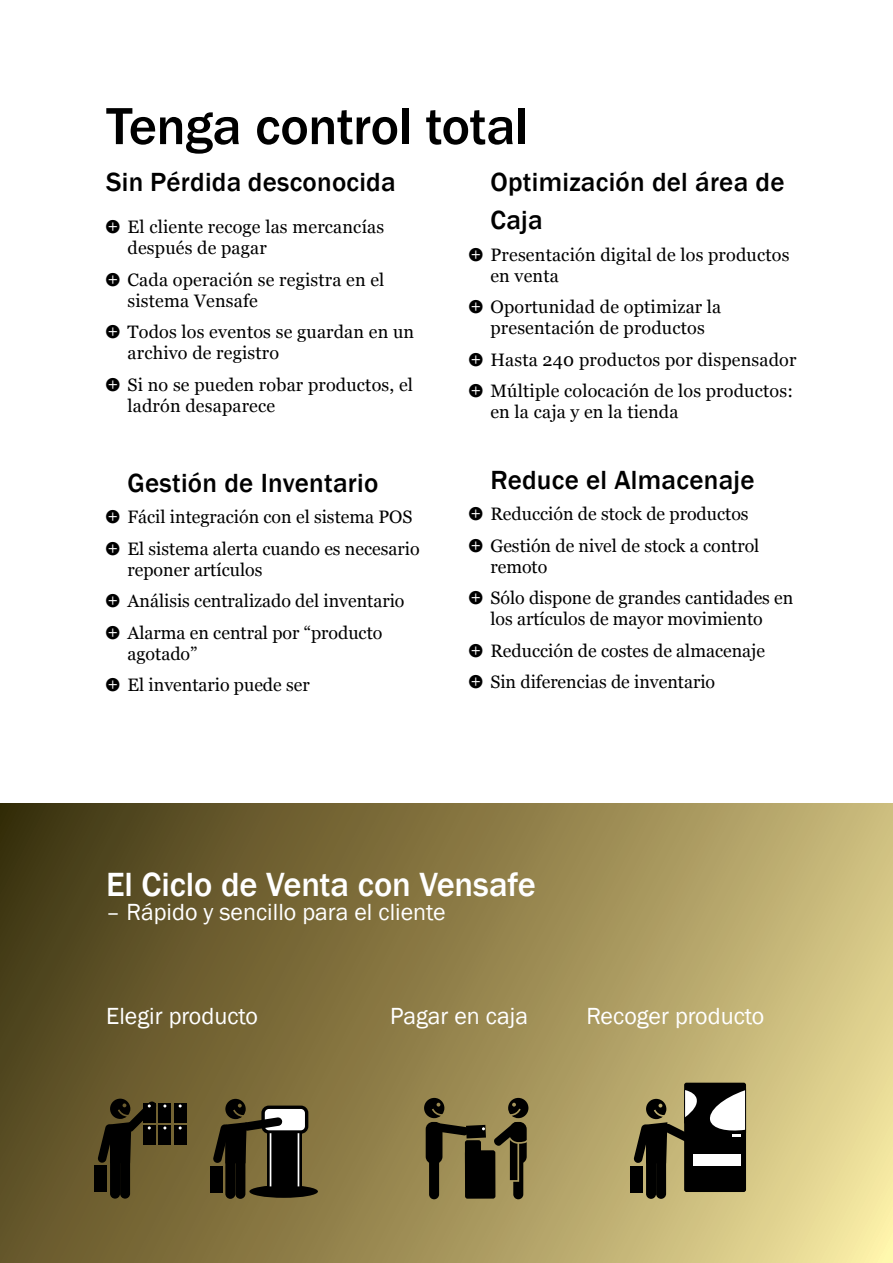
<style>
.page{position:relative;width:893px;height:1263px;background:#fff}
.page>*{position:absolute;margin:0;border:0;box-sizing:border-box;transform-origin:0 0}
.t1{font:500 54px "Franklin Gothic";letter-spacing:-.015em;color:#000}
.t2{font:500 34.5px "Franklin Gothic";letter-spacing:-.005em;color:#fff}
.t3{font:500 27px/37.8px "Franklin Gothic";letter-spacing:.01em;color:#000}
.t4{font:24px "Franklin Gothic";color:#fff}
.t5{font:18px/31.5px "Georgia";color:#000}
</style>
<div class="page">
<svg style="left:0;top:803px;width:893px;height:460px;background:#92834e"></svg>
<div style="left:110px;top:1136px;width:10px;height:62px;background:#000;border-radius:5px"></div>
<div style="left:120px;top:1136px;width:10px;height:62px;background:#000;border-radius:5px"></div>
<div style="left:95px;top:1165px;width:12px;height:27px;background:#000"></div>
<div style="left:159px;top:1103px;width:12px;height:19px;background:#000"></div>
<div style="left:174px;top:1103px;width:13px;height:19px;background:#000"></div>
<svg style="left:97px;top:1099px;width:60px;height:64px;background:#332c17"></svg>
<div style="left:159px;top:1125px;width:12px;height:19px;background:#000"></div>
<div style="left:174px;top:1125px;width:13px;height:19px;background:#000"></div>
<div style="left:249px;top:1185px;width:69px;height:13px;background:#000;border-radius:50%"></div>
<div style="left:267px;top:1133px;width:35px;height:57px;background:#000"></div>
<div style="left:263px;top:1107px;width:44px;height:25px;background:#fff;border-radius:6px"></div>
<div style="left:261px;top:1105px;width:47px;height:29px;border:3px solid #000;border-radius:6px"></div>
<hr style="left:298px;top:1133px;width:1px;height:53px;background:#fff">
<hr style="left:270px;top:1133px;width:1px;height:53px;background:#fff">
<div style="left:225px;top:1136px;width:10px;height:63px;background:#000;border-radius:5px"></div>
<div style="left:235px;top:1136px;width:10px;height:63px;background:#000;border-radius:5px"></div>
<svg style="left:213px;top:1099px;width:69px;height:64px"></svg>
<div style="left:210px;top:1166px;width:13px;height:26px;background:#000"></div>
<div style="left:429px;top:1137px;width:10px;height:62px;background:#000;border-radius:5px"></div>
<div style="left:426px;top:1122px;width:16px;height:42px;background:#000;border-radius:7px"></div>
<svg style="left:494px;top:1098px;width:34px;height:101px;background:#605735"></svg>
<div style="left:465px;top:1150px;width:30px;height:49px;background:#000;border-radius:2px"></div>
<div style="left:465px;top:1140px;width:16px;height:26px;background:#000;border-radius:2px"></div>
<svg style="left:424px;top:1098px;width:62px;height:40px;background:#5e5433"></svg>
<div style="left:684px;top:1083px;width:62px;height:109px;background:#000;border-radius:2px"></div>
<div style="left:693px;top:1154px;width:48px;height:11px;background:#fff"></div>
<svg style="left:710px;top:1090px;width:36px;height:46px"></svg>
<div style="left:646px;top:1136px;width:10px;height:63px;background:#000;border-radius:5px"></div>
<div style="left:656px;top:1136px;width:10px;height:63px;background:#000;border-radius:5px"></div>
<svg style="left:633px;top:1090px;width:64px;height:73px"></svg>
<div style="left:630px;top:1166px;width:13px;height:26px;background:#000"></div>
<h1 class="t1" style="left:106px;top:93px;width:423px">Tenga control total</h1>
<h3 class="t3" style="left:106px;top:164px;width:291px">Sin Pérdida desconocida</h3>
<p class="t5" style="left:128px;top:217px;width:258px;line-height:21px">El cliente recoge las mercancías después de pagar</p>
<p class="t5" style="left:128px;top:269px;width:258px;line-height:21px">Cada operación se registra en el sistema Vensafe</p>
<p class="t5" style="left:128px;top:322px;width:288px;line-height:21px">Todos los eventos se guardan en un archivo de registro</p>
<p class="t5" style="left:128px;top:374px;width:287px;line-height:21px">Si no se pueden robar productos, el ladrón desaparece</p>
<h3 class="t3" style="left:128px;top:464px;width:252px">Gestión de Inventario</h3>
<p class="t5" style="left:128px;top:501px;width:294px">Fácil integración con el sistema POS<br>El sistema alerta cuando es necesario</p>
<p class="t5" style="left:128px;top:554px;width:278px">reponer artículos<br>Análisis centralizado del inventario<br>Alarma en central por “producto</p>
<p class="t5" style="left:128px;top:638px;width:184px">agotado”<br>El inventario puede ser</p>
<h3 class="t3" style="left:490px;top:164px;width:296px">Optimización del área de<br>Caja</h3>
<p class="t5" style="left:490px;top:244px;width:301px;line-height:21px">Presentación digital de los productos en venta</p>
<p class="t5" style="left:490px;top:297px;width:232px;line-height:21px">Oportunidad de optimizar la presentación de productos</p>
<p class="t5" style="left:490px;top:344px;width:308px">Hasta 240 productos por dispensador<br>Múltiple colocación de los productos:</p>
<p class="t5" style="left:490px;top:396px;width:190px">en la caja y en la tienda</p>
<h3 class="t3" style="left:490px;top:461px;width:266px">Reduce el Almacenaje</h3>
<p class="t5" style="left:490px;top:499px;width:270px">Reducción de stock de productos<br>Gestión de nivel de stock a control</p>
<p class="t5" style="left:490px;top:551px;width:304px">remoto<br>Sólo dispone de grandes cantidades en</p>
<p class="t5" style="left:490px;top:604px;width:276px">los artículos de mayor movimiento<br>Reducción de costes de almacenaje<br>Sin diferencias de inventario</p>
<h2 class="t2" style="left:106px;top:863px;width:431px">El Ciclo de Venta con Vensafe</h2>
<h3 class="t4" style="left:106px;top:897px;width:341px">– Rápido y sencillo para el cliente</h3>
<h3 class="t4" style="left:106px;top:1001px;width:153px">Elegir producto</h3>
<h3 class="t4" style="left:390px;top:1001px;width:139px">Pagar en caja</h3>
<h3 class="t4" style="left:586px;top:1001px;width:179px">Recoger producto</h3>
</div>
